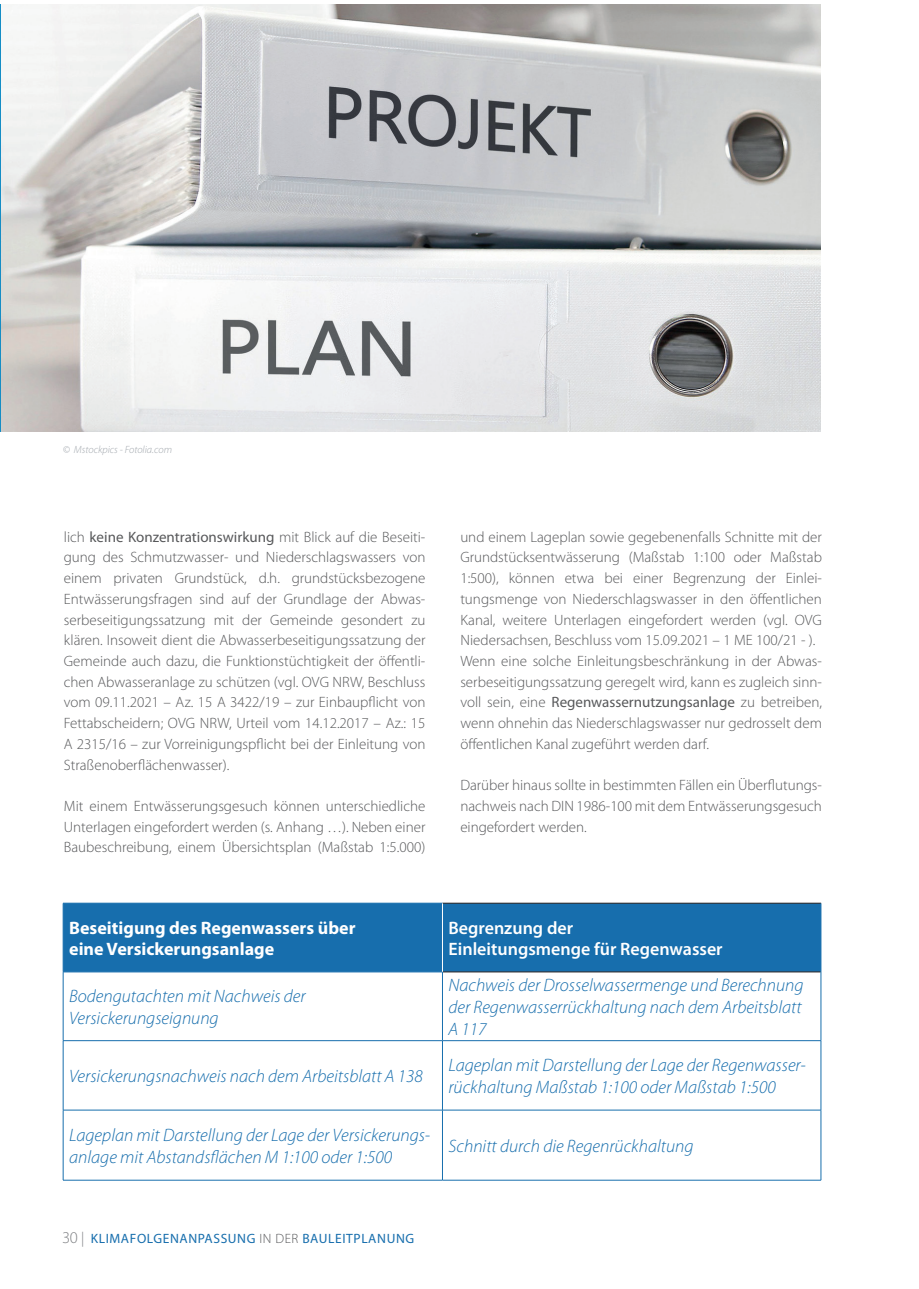
<style>
.page{position:relative;width:919px;height:1289px;background:#fff}
.page>*{position:absolute;margin:0;border:0;box-sizing:border-box;transform-origin:0 0}
.t1{font:italic 300 18px/21.6px "Myriad Pro";color:#176ead}
.t2{font:700 18px/21.6px "Myriad Pro";color:#fff}
.t3{font:600 18px/21.6px "Myriad Pro";color:#fff}
.t4{font:300 15px/20.7px "Myriad Pro";color:#57585a;text-align:justify}
.t5{font:13.5px "Myriad Pro";letter-spacing:.045em;color:#176ead}
.t6{font:italic 300 10.5px "Myriad Pro";color:#a0a6ac}
.s1{font-weight:400}
.s2{font-weight:300;font-size:16.5px;color:#808285}
.s3{font-weight:300;font-size:15px;color:#808285}
.s4{font-weight:300;color:#57585a}
</style>
<div class="page">
<div style="left:64px;top:903px;width:756px;height:68px;background:#176ead"></div>
<svg style="left:64px;top:972px;width:756px;height:139px"></svg>
<hr style="left:442px;top:902px;width:379px;height:1px;background:#231f20">
<hr style="left:442px;top:971px;width:378px;height:1px;background:#231f20">
<hr style="left:820px;top:903px;width:1px;height:68px;background:#176ead">
<hr style="left:63px;top:972px;width:1px;height:68px;background:#176ead">
<hr style="left:442px;top:972px;width:1px;height:68px;background:#176ead">
<hr style="left:820px;top:971px;width:1px;height:69px;background:#176ead">
<hr style="left:63px;top:1040px;width:379px;height:1px;background:#176ead">
<hr style="left:63px;top:1040px;width:1px;height:69px;background:#176ead">
<hr style="left:442px;top:1040px;width:379px;height:1px;background:#176ead">
<hr style="left:442px;top:1040px;width:1px;height:69px;background:#176ead">
<hr style="left:820px;top:1040px;width:1px;height:69px;background:#176ead">
<hr style="left:63px;top:1109px;width:379px;height:1px;background:#176ead">
<hr style="left:63px;top:1110px;width:1px;height:69px;background:#176ead">
<hr style="left:442px;top:1109px;width:379px;height:1px;background:#176ead">
<hr style="left:442px;top:1110px;width:1px;height:69px;background:#176ead">
<hr style="left:820px;top:1110px;width:1px;height:69px;background:#176ead">
<hr style="left:63px;top:1179px;width:379px;height:1px;background:#176ead">
<hr style="left:442px;top:1179px;width:379px;height:1px;background:#176ead">
<hr style="left:63px;top:902px;width:379px;height:1px;background:#176ead">
<hr style="left:63px;top:903px;width:1px;height:68px;background:#176ead">
<hr style="left:63px;top:971px;width:379px;height:1px;background:#176ead">
<hr style="left:442px;top:903px;width:1px;height:68px;background:#fff">
<img style="left:1px;top:4px;width:819px;height:427px">
<p class="t6" style="left:63px;top:443px;width:110px">© Mstockpics - Fotolia.com</p>
<p class="t4" style="left:64px;top:526px;width:363px">lich <span class="s1">keine Konzentrationswirkung</span> mit Blick auf die Beseiti&shy;gung des Schmutzwasser- und Niederschlagswassers von einem privaten Grundstück, d.h. grundstücksbezogene Entwässerungsfragen sind auf der Grundlage der Abwas&shy;serbeseitigungssatzung mit der Gemeinde gesondert zu klären. Insoweit dient die Abwasserbeseitigungssatzung der Gemeinde auch dazu, die Funktionstüchtigkeit der öffentli&shy;chen Abwasseranlage zu schützen (vgl. OVG NRW, Beschluss vom 09.11.2021 – Az. 15 A 3422/19 – zur Einbaupflicht von Fettabscheidern; OVG NRW, Urteil vom 14.12.2017 – Az.: 15<br>A 2315/16 – zur Vorreinigungspflicht bei der Einleitung von Straßenoberflächenwasser).</p>
<p class="t4" style="left:64px;top:795px;width:363px">Mit einem Entwässerungsgesuch können unterschiedliche Unterlagen eingefordert werden (s. Anhang …). Neben einer Baubeschreibung, einem Übersichtsplan (Maßstab 1:5.000)</p>
<p class="t4" style="left:460px;top:526px;width:363px;text-align:left">und einem Lageplan sowie gegebenenfalls Schnitte mit der Grundstücksentwässerung (Maßstab 1:100 oder Maßstab 1:500), können etwa bei einer Begrenzung der Einlei&shy;tungsmenge von Niederschlagswasser in den öffentlichen Kanal, weitere Unterlagen eingefordert werden (vgl. OVG Niedersachsen, Beschluss vom 15.09.2021 – 1 ME 100/21 - ).<br>Wenn eine solche Einleitungsbeschränkung in der Abwas&shy;serbeseitigungssatzung geregelt wird, kann es zugleich sinn&shy;voll sein, eine <span class="s1">Regenwassernutzungsanlage</span> zu betreiben, wenn ohnehin das Niederschlagswasser nur gedrosselt dem öffentlichen Kanal zugeführt werden darf.</p>
<p class="t4" style="left:460px;top:774px;width:363px">Darüber hinaus sollte in bestimmten Fällen ein Überflutungs&shy;nachweis nach DIN 1986-100 mit dem Entwässerungsgesuch eingefordert werden.</p>
<p class="t2" style="left:69px;top:916px;width:288px">Beseitigung des Regenwassers über eine Versickerungsanlage</p>
<p class="t3" style="left:448px;top:916px;width:276px">Begrenzung der<br>Einleitungsmenge für Regenwasser</p>
<p class="t1" style="left:69px;top:985px;width:238px">Bodengutachten mit Nachweis der<br>Versickerungseignung</p>
<p class="t1" style="left:448px;top:974px;width:356px;text-align:justify">Nachweis der Drosselwassermenge und Berechnung der Regenwasserrückhaltung nach dem Arbeitsblatt A 117</p>
<p class="t1" style="left:69px;top:1065px;width:355px">Versickerungsnachweis nach dem Arbeitsblatt A 138</p>
<p class="t1" style="left:448px;top:1054px;width:359px">Lageplan mit Darstellung der Lage der Regenwasser&shy;rückhaltung Maßstab 1:100 oder Maßstab 1:500</p>
<p class="t1" style="left:69px;top:1124px;width:362px">Lageplan mit Darstellung der Lage der Versickerungs&shy;anlage mit Abstandsflächen M 1:100 oder 1:500</p>
<p class="t1" style="left:448px;top:1134px;width:246px">Schnitt durch die Regenrückhaltung</p>
<p class="t5" style="left:63px;top:1230px;width:353px"><span class="s2">30</span> <span class="s3">|</span> KLIMAFOLGENANPASSUNG <span class="s4">IN DER</span> BAULEITPLANUNG</p>
</div>
